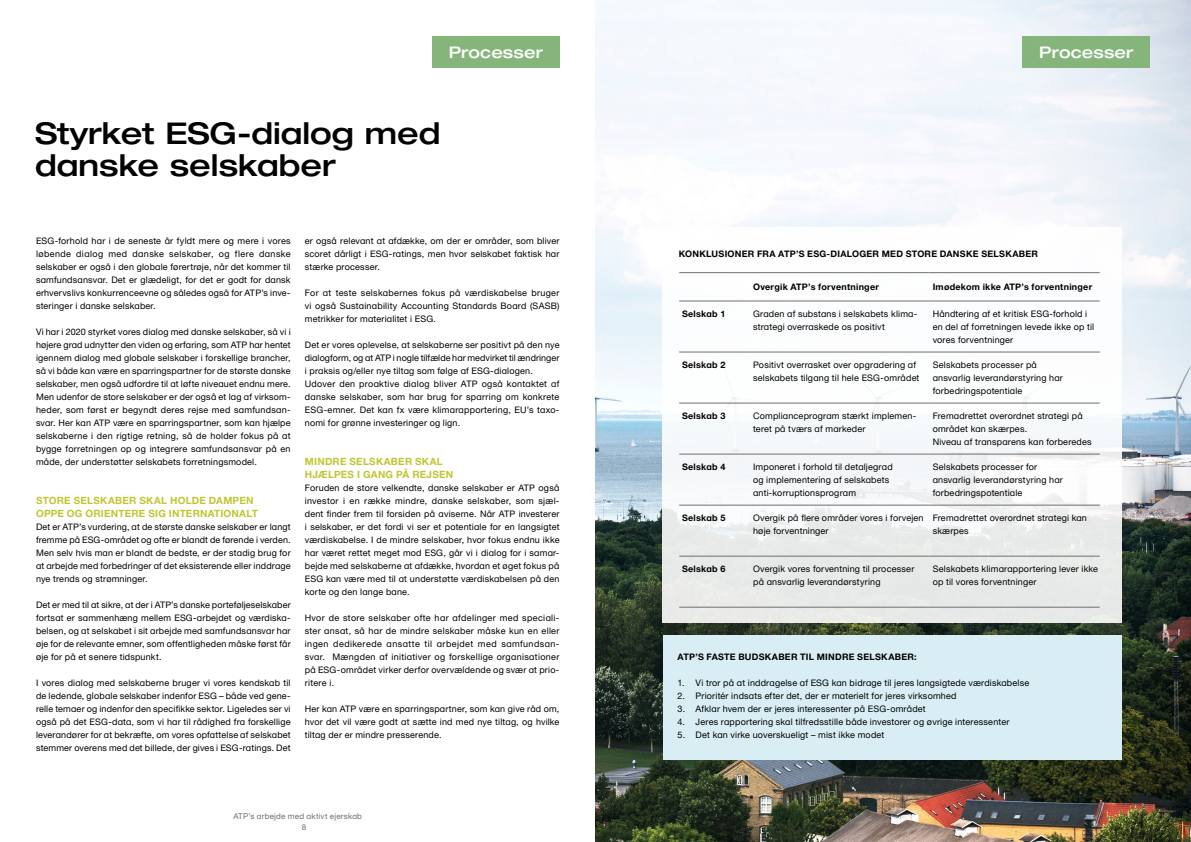
<style>
.page{position:relative;width:1191px;height:842px;background:#fff}
.page>*{position:absolute;margin:0;border:0;box-sizing:border-box;transform-origin:0 0}
.Kapiteloverskrift_H2{font:500 30px/32px "Helvetica Neue ATP Head";color:#000}
.Tag{font:500 16px "Helvetica Neue ATP Head";letter-spacing:.005em;color:#fff}
.t1{font:700 10px/13px "Helvetica Neue ATP Body";letter-spacing:.025em;color:#c0c632}
.Brødtekst{font:9px/13px "Helvetica Neue ATP Body";letter-spacing:.02em;color:#000;text-align:justify}
.Bokstekst{font:9px "Helvetica Neue ATP Body";letter-spacing:.02em;color:#000}
.Brødtekst-2{font:700 9px "Helvetica Neue ATP Body";letter-spacing:.03em;color:#000}
.Box_overskrift{font:700 9px "Helvetica Neue ATP Body";letter-spacing:.03em;color:#000}
.t2{font:8px "Helvetica Neue ATP Body";letter-spacing:.025em;color:#706f6f}
</style>
<div class="page">
<div style="left:432px;top:36px;width:127px;height:31px;background:#85b57b"></div>
<img style="left:595px;top:0;width:596px;height:842px">
<div style="left:1022px;top:36px;width:128px;height:31px;background:#85b57b"></div>
<div style="left:662px;top:227px;width:459px;height:396px;background:linear-gradient(to bottom,#fff,#e8eaea)"></div>
<hr style="left:679px;top:351px;width:70px;height:1px;background:#706f6f">
<hr style="left:749px;top:351px;width:179px;height:1px;background:#706f6f">
<hr style="left:928px;top:351px;width:171px;height:1px;background:#706f6f">
<hr style="left:679px;top:403px;width:70px;height:1px;background:#706f6f">
<hr style="left:749px;top:403px;width:179px;height:1px;background:#706f6f">
<hr style="left:928px;top:403px;width:171px;height:1px;background:#706f6f">
<hr style="left:679px;top:454px;width:70px;height:1px;background:#706f6f">
<hr style="left:749px;top:454px;width:179px;height:1px;background:#706f6f">
<hr style="left:928px;top:454px;width:171px;height:1px;background:#706f6f">
<hr style="left:679px;top:505px;width:70px;height:1px;background:#706f6f">
<hr style="left:749px;top:505px;width:179px;height:1px;background:#706f6f">
<hr style="left:928px;top:505px;width:171px;height:1px;background:#706f6f">
<hr style="left:679px;top:556px;width:70px;height:1px;background:#706f6f">
<hr style="left:749px;top:556px;width:179px;height:1px;background:#706f6f">
<hr style="left:928px;top:556px;width:171px;height:1px;background:#706f6f">
<hr style="left:679px;top:607px;width:70px;height:1px;background:#706f6f">
<hr style="left:749px;top:607px;width:179px;height:1px;background:#706f6f">
<hr style="left:928px;top:607px;width:171px;height:1px;background:#706f6f">
<hr style="left:679px;top:272px;width:70px;height:1px;background:#706f6f">
<hr style="left:749px;top:272px;width:179px;height:1px;background:#706f6f">
<hr style="left:928px;top:272px;width:171px;height:1px;background:#706f6f">
<hr style="left:679px;top:300px;width:70px;height:1px;background:#706f6f">
<hr style="left:749px;top:300px;width:179px;height:1px;background:#706f6f">
<hr style="left:928px;top:300px;width:171px;height:1px;background:#706f6f">
<div style="left:663px;top:635px;width:458px;height:125px;background:#d9eef4"></div>
<h2 class="Tag" style="left:448px;top:42px;width:96px">Processer</h2>
<h2 class="Kapiteloverskrift_H2" style="left:35px;top:117px;width:406px">Styrket ESG-dialog med danske selskaber</h2>
<p class="Brødtekst" style="left:36px;top:234px;width:256px">ESG-forhold har i de seneste år fyldt mere og mere i vores løbende dialog med danske selskaber, og flere danske selskaber er også i den globale førertrøje, når det kommer til samfundsansvar. Det er glædeligt, for det er godt for dansk erhvervslivs konkurrenceevne og således også for ATP’s inve&shy;steringer i danske selskaber.</p>
<p class="Brødtekst" style="left:36px;top:325px;width:256px">Vi har i 2020 styrket vores dialog med danske selskaber, så vi i højere grad udnytter den viden og erfaring, som ATP har hentet igennem dialog med globale selskaber i forskellige brancher, så vi både kan være en sparringspartner for de største danske selskaber, men også udfordre til at løfte niveauet endnu mere.</p>
<p class="Brødtekst" style="left:36px;top:390px;width:256px">Men udenfor de store selskaber er der også et lag af virksom&shy;heder, som først er begyndt deres rejse med samfundsan&shy;svar. Her kan ATP være en sparringspartner, som kan hjælpe selskaberne i den rigtige retning, så de holder fokus på at bygge forretningen op og integrere samfundsansvar på en måde, der understøtter selskabets forretningsmodel.</p>
<h4 class="t1" style="left:36px;top:494px;width:223px">STORE SELSKABER SKAL HOLDE DAMPEN<br>OPPE OG ORIENTERE SIG INTERNATIONALT</h4>
<p class="Brødtekst" style="left:36px;top:520px;width:256px">Det er ATP’s vurdering, at de største danske selskaber er langt fremme på ESG-området og ofte er blandt de førende i verden.<br>Men selv hvis man er blandt de bedste, er der stadig brug for at arbejde med forbedringer af det eksisterende eller inddrage nye trends og strømninger.</p>
<p class="Brødtekst" style="left:36px;top:598px;width:256px">Det er med til at sikre, at der i ATP’s danske porteføljeselskaber fortsat er sammenhæng mellem ESG-arbejdet og værdiska&shy;belsen, og at selskabet i sit arbejde med samfundsansvar har øje for de relevante emner, som offentligheden måske først får øje for på et senere tidspunkt.</p>
<p class="Brødtekst" style="left:36px;top:676px;width:256px">I vores dialog med selskaberne bruger vi vores kendskab til de ledende, globale selskaber indenfor ESG – både ved gene&shy;relle temaer og indenfor den specifikke sektor. Ligeledes ser vi også på det ESG-data, som vi har til rådighed fra forskellige leverandører for at bekræfte, om vores opfattelse af selskabet stemmer overens med det billede, der gives i ESG-ratings. Det</p>
<p class="Brødtekst" style="left:305px;top:234px;width:256px">er også relevant at afdække, om der er områder, som bliver scoret dårligt i ESG-ratings, men hvor selskabet faktisk har stærke processer.</p>
<p class="Brødtekst" style="left:305px;top:286px;width:256px">For at teste selskabernes fokus på værdiskabelse bruger vi også Sustainability Accounting Standards Board (SASB) metrikker for materialitet i ESG.</p>
<p class="Brødtekst" style="left:305px;top:338px;width:256px">Det er vores oplevelse, at selskaberne ser positivt på den nye dialogform, og at ATP i nogle tilfælde har medvirket til ændringer i praksis og/eller nye tiltag som følge af ESG-dialogen.</p>
<p class="Brødtekst" style="left:305px;top:377px;width:256px">Udover den proaktive dialog bliver ATP også kontaktet af danske selskaber, som har brug for sparring om konkrete ESG-emner. Det kan fx være klimarapportering, EU’s taxo&shy;nomi for grønne investeringer og lign.</p>
<h4 class="t1" style="left:305px;top:455px;width:150px">MINDRE SELSKABER SKAL<br>HJÆLPES I GANG PÅ REJSEN</h4>
<p class="Brødtekst" style="left:305px;top:481px;width:256px">Foruden de store velkendte, danske selskaber er ATP også investor i en række mindre, danske selskaber, som sjæl&shy;dent finder frem til forsiden på aviserne. Når ATP investerer i selskaber, er det fordi vi ser et potentiale for en langsigtet værdiskabelse. I de mindre selskaber, hvor fokus endnu ikke har været rettet meget mod ESG, går vi i dialog for i samar&shy;bejde med selskaberne at afdække, hvordan et øget fokus på ESG kan være med til at understøtte værdiskabelsen på den korte og den lange bane.</p>
<p class="Brødtekst" style="left:305px;top:611px;width:256px">Hvor de store selskaber ofte har afdelinger med speciali&shy;ster ansat, så har de mindre selskaber måske kun en eller ingen dedikerede ansatte til arbejdet med samfundsan&shy;svar. Mængden af initiativer og forskellige organisationer på ESG-området virker derfor overvældende og svær at prio&shy;ritere i.</p>
<p class="Brødtekst" style="left:305px;top:702px;width:256px">Her kan ATP være en sparringspartner, som kan give råd om, hvor det vil være godt at sætte ind med nye tiltag, og hvilke tiltag der er mindre presserende.</p>
<p class="t2" style="left:233px;top:811px;width:130px">ATP’s arbejde med aktivt ejerskab</p>
<p class="t2" style="left:302px;top:822px;width:6px">8</p>
<h2 class="Tag" style="left:1039px;top:42px;width:96px">Processer</h2>
<h3 class="Box_overskrift" style="left:679px;top:248px;width:361px">KONKLUSIONER FRA ATP’S ESG-DIALOGER MED STORE DANSKE SELSKABER</h3>
<p class="Brødtekst-2" style="left:753px;top:282px;width:127px">Overgik ATP’s forventninger</p>
<p class="Brødtekst-2" style="left:932px;top:282px;width:161px">Imødekom ikke ATP’s forventninger</p>
<p class="Brødtekst-2" style="left:682px;top:308px;width:45px">Selskab 1</p>
<p class="Brødtekst" style="left:753px;top:307px;width:166px">Graden af substans i selskabets klima&shy;strategi overraskede os positivt</p>
<p class="Brødtekst" style="left:932px;top:307px;width:163px;text-align:left">Håndtering af et kritisk ESG-forhold i en del af forretningen levede ikke op til vores forventninger</p>
<p class="Brødtekst-2" style="left:682px;top:359px;width:45px">Selskab 2</p>
<p class="Brødtekst" style="left:753px;top:358px;width:168px">Positivt overrasket over opgradering af selskabets tilgang til hele ESG-området</p>
<p class="Brødtekst" style="left:932px;top:358px;width:132px;text-align:left">Selskabets processer på ansvarlig leverandørstyring har forbedringspotentiale</p>
<p class="Brødtekst-2" style="left:682px;top:410px;width:45px">Selskab 3</p>
<p class="Brødtekst" style="left:753px;top:409px;width:165px">Complianceprogram stærkt implemen&shy;teret på tværs af markeder</p>
<p class="Brødtekst" style="left:932px;top:409px;width:151px">Fremadrettet overordnet strategi på området kan skærpes.</p>
<p class="Brødtekst" style="left:932px;top:435px;width:160px">Niveau af transparens kan forberedes</p>
<p class="Brødtekst-2" style="left:682px;top:461px;width:45px">Selskab 4</p>
<p class="Brødtekst" style="left:753px;top:460px;width:141px;text-align:left">Imponeret i forhold til detaljegrad og implementering af selskabets anti-korruptionsprogram</p>
<p class="Brødtekst" style="left:932px;top:460px;width:132px;text-align:left">Selskabets processer for ansvarlig leverandørstyring har forbedringspotentiale</p>
<p class="Brødtekst-2" style="left:682px;top:512px;width:45px">Selskab 5</p>
<p class="Brødtekst" style="left:753px;top:511px;width:172px">Overgik på flere områder vores i forvejen høje forventninger</p>
<p class="Brødtekst" style="left:932px;top:511px;width:156px">Fremadrettet overordnet strategi kan skærpes</p>
<p class="Brødtekst-2" style="left:682px;top:563px;width:45px">Selskab 6</p>
<p class="Brødtekst" style="left:753px;top:562px;width:163px">Overgik vores forventning til processer på ansvarlig leverandørstyring</p>
<p class="Brødtekst" style="left:932px;top:562px;width:167px">Selskabets klimarapportering lever ikke op til vores forventninger</p>
<h3 class="Box_overskrift" style="left:677px;top:651px;width:241px">ATP’S FASTE BUDSKABER TIL MINDRE SELSKABER:</h3>
<p class="Bokstekst" style="left:677px;top:677px;width:353px">1. Vi tror på at inddragelse af ESG kan bidrage til jeres langsigtede værdiskabelse</p>
<p class="Bokstekst" style="left:677px;top:690px;width:280px">2. Prioritér indsats efter det, der er materielt for jeres virksomhed</p>
<p class="Bokstekst" style="left:677px;top:703px;width:250px">3. Afklar hvem der er jeres interessenter på ESG-området</p>
<p class="Bokstekst" style="left:677px;top:716px;width:333px">4. Jeres rapportering skal tilfredsstille både investorer og øvrige interessenter</p>
<p class="Bokstekst" style="left:677px;top:729px;width:208px">5. Det kan virke uoverskueligt – mist ikke modet</p>
</div>
